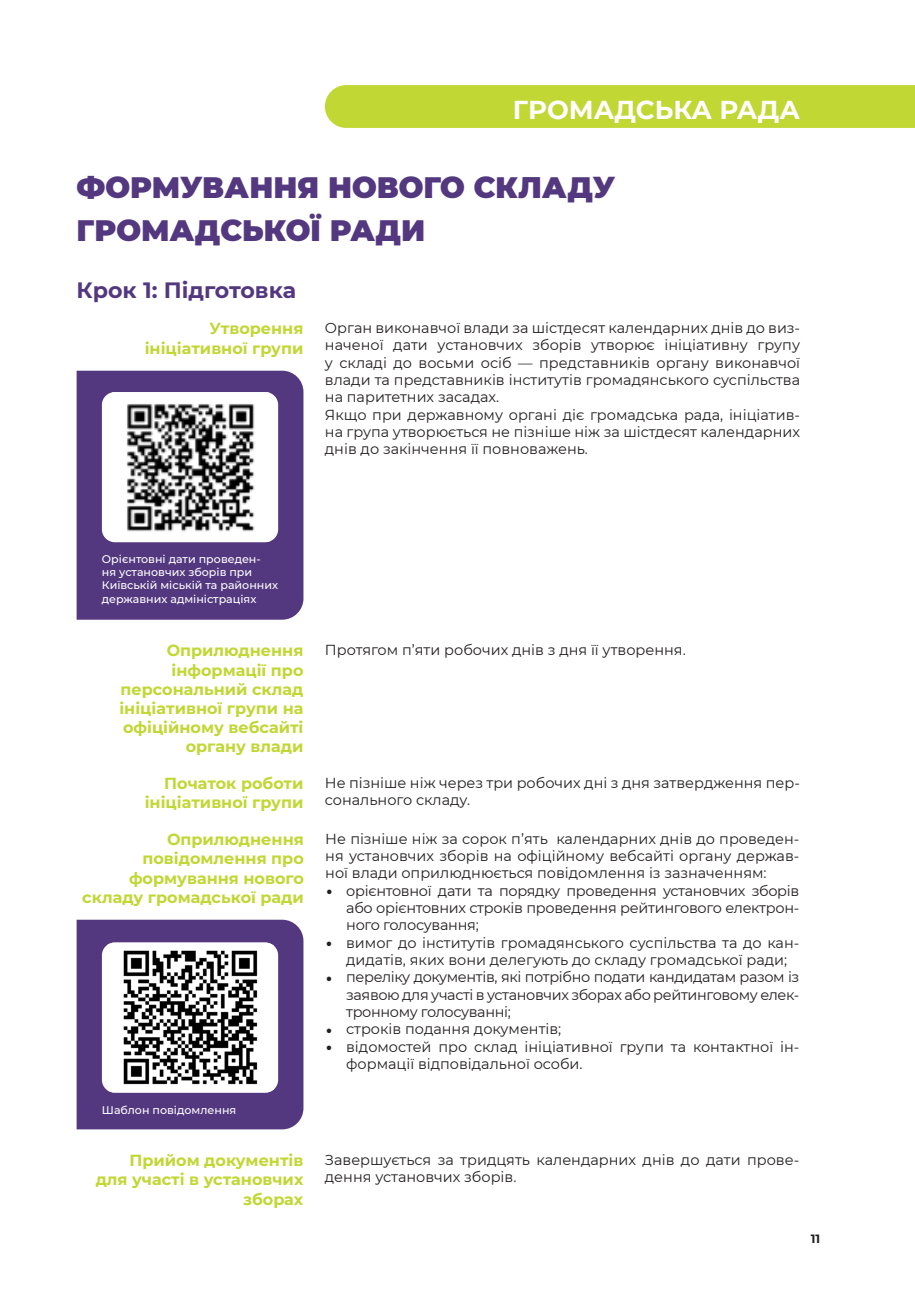
<style>
.page{position:relative;width:915px;height:1306px;background:#fff}
.page>*{position:absolute;margin:0;border:0;box-sizing:border-box;transform-origin:0 0}
.Заг_1{font:900 29.55px/42.9px "Montserrat";color:#533880}
.t1{font:700 25.8px "Montserrat";color:#fff}
.Подзаг_1{font:700 22.2px "Montserrat";color:#533880}
.подзаг_2{font:700 16.05px/19.2px "Montserrat";color:#c1d733;text-align:right}
.основной_текст{font:14.4px/17.4px "Montserrat";color:#231f20;text-align:justify}
.осн_список_пули{font:14.4px/17.4px "Montserrat";color:#231f20}
.t2{font:700 12px "Montserrat";color:#231f20}
.текст_QR{font:500 11.1px/13.4px "Montserrat";color:#fff}
.s1{font-size:28.95px}
</style>
<div class="page">
<div style="left:325px;top:85px;width:589px;height:43px;background:#c1d733"></div>
<div style="left:77px;top:371px;width:226px;height:248px;background:#533880"></div>
<div style="left:102px;top:392px;width:176px;height:150px;background:#fff;border-radius:13px"></div>
<img style="left:112px;top:392px;width:158px;height:150px">
<div style="left:77px;top:919px;width:226px;height:210px;background:#533880"></div>
<div style="left:102px;top:942px;width:176px;height:150px;background:#fff;border-radius:13px"></div>
<img style="left:107px;top:942px;width:167px;height:150px">
<h2 class="t1" style="left:513px;top:91px;width:288px">ГРОМАДСЬКА РАДА</h2>
<p class="Заг_1" style="left:77px;top:164px;width:540px">ФОРМУВАННЯ НОВОГО СКЛАДУ<br>ГРОМАДСЬКОЇ РАДИ</p>
<p class="Подзаг_1" style="left:77px;top:274px;width:221px">Крок 1: Підготовка</p>
<p class="подзаг_2" style="left:145px;top:318px;width:160px">Утворення ініціативної групи</p>
<p class="основной_текст" style="left:325px;top:319px;width:476px">Орган виконавчої влади за шістдесят календарних днів до виз&shy;наченої дати установчих зборів утворює ініціативну групу у складі до восьми осіб — представників органу виконавчої влади та представників інститутів громадянського суспільства на паритетних засадах.</p>
<p class="основной_текст" style="left:325px;top:405px;width:476px">Якщо при державному органі діє громадська рада, ініціатив&shy;на група утворюється не пізніше ніж за шістдесят календарних днів до закінчення її повноважень.</p>
<p class="текст_QR" style="left:102px;top:551px;width:178px">Орієнтовні дати проведен-<br>ня установчих зборів при<br>Київській міській та районних державних адміністраціях</p>
<p class="подзаг_2" style="left:167px;top:640px;width:138px">Оприлюднення</p>
<p class="основной_текст" style="left:325px;top:640px;width:362px">Протягом п’яти робочих днів з дня її утворення.</p>
<p class="подзаг_2" style="left:119px;top:659px;width:185px">інформації про персональний склад ініціативної групи на офіційному вебсайті органу влади</p>
<p class="основной_текст" style="left:325px;top:773px;width:476px">Не пізніше ніж через три робочих дні з дня затвердження пер&shy;сонального складу.</p>
<p class="подзаг_2" style="left:145px;top:773px;width:160px">Початок роботи ініціативної групи</p>
<p class="подзаг_2" style="left:82px;top:829px;width:223px">Оприлюднення повідомлення про формування нового складу громадської ради</p>
<p class="текст_QR" style="left:102px;top:1102px;width:136px">Шаблон повідомлення</p>
<p class="основной_текст" style="left:325px;top:829px;width:475px">Не пізніше ніж за сорок п’ять календарних днів до проведен&shy;ня установчих зборів на офіційному вебсайті органу держав&shy;ної влади оприлюднюється повідомлення із зазначенням:</p>
<p class="основной_текст" style="left:346px;top:881px;width:454px;text-indent:-21px"><span class="s1">•</span> орієнтовної дати та порядку проведення установчих зборів або орієнтовних строків проведення рейтингового електрон&shy;ного голосування;</p>
<p class="основной_текст" style="left:346px;top:933px;width:454px;text-indent:-21px"><span class="s1">•</span> вимог до інститутів громадянського суспільства та до кан&shy;дидатів, яких вони делегують до складу громадської ради;</p>
<p class="основной_текст" style="left:346px;top:968px;width:454px;text-indent:-21px"><span class="s1">•</span> переліку документів, які потрібно подати кандидатам разом із заявою для участі в установчих зборах або рейтинговому елек&shy;тронному голосуванні;</p>
<p class="основной_текст" style="left:325px;top:1020px;width:238px"><span class="s1">•</span> строків подання документів;</p>
<p class="основной_текст" style="left:346px;top:1037px;width:454px;text-indent:-21px"><span class="s1">•</span> відомостей про склад ініціативної групи та контактної ін&shy;формації відповідальної особи.</p>
<p class="подзаг_2" style="left:96px;top:1149px;width:209px">Прийом документів для участі в установчих зборах</p>
<p class="осн_список_пули" style="left:325px;top:1150px;width:476px">Завершується за тридцять календарних днів до дати прове&shy;дення установчих зборів.</p>
<p class="t2" style="left:810px;top:1230px;width:11px">11</p>
</div>
